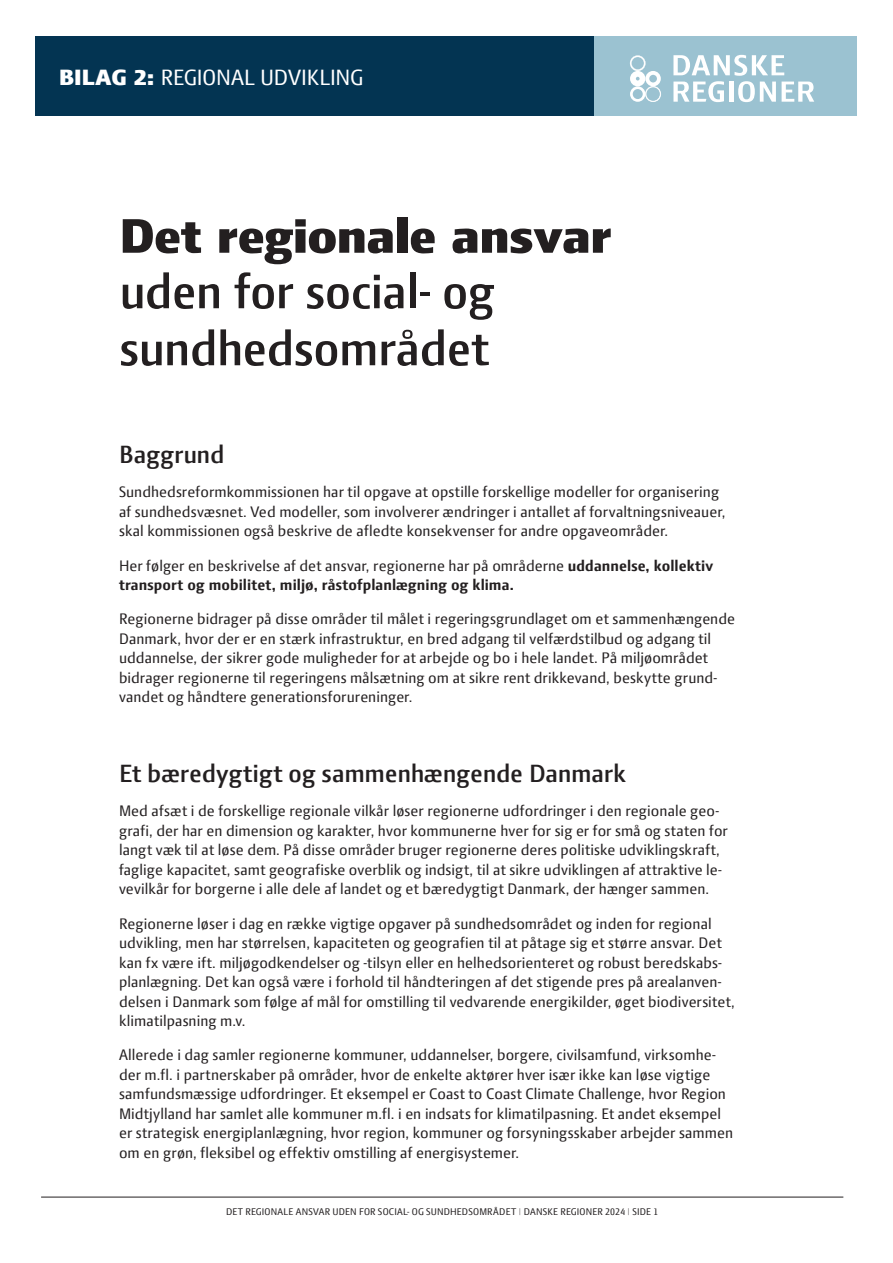
<style>
.page{position:relative;width:893px;height:1263px;background:#fff}
.page>*{position:absolute;margin:0;border:0;box-sizing:border-box;transform-origin:0 0}
.H1_rubrik_36{font:600 52.5px/56.2px "Press Sans";letter-spacing:-.015em;color:#231f20}
.H3_MR_18{font:600 27px "Press Sans";letter-spacing:-.01em;color:#231f20}
.t1{font:24px "Press Sans";letter-spacing:-.01em;color:#fff}
.P_brød{font:16.5px/19.5px "Press Sans";letter-spacing:.005em;color:#231f20}
.P_brød-2{font:700 16.5px/19.5px "Press Sans";letter-spacing:.005em;color:#231f20}
.t2{font:10.5px "Press Sans";letter-spacing:.015em;color:#231f20}
.s1{font-weight:800}
.s2{font-weight:400}
</style>
<div class="page">
<hr style="left:41px;top:1197px;width:802px;height:1px;background:#231f20">
<div style="left:35px;top:36px;width:821px;height:80px;background:#033452"></div>
<div style="left:594px;top:36px;width:262px;height:80px;background:#9bc2d1"></div>
<svg style="left:630px;top:55px;width:31px;height:47px"></svg>
<svg style="left:673px;top:55px;width:141px;height:47px"></svg>
<p class="t1" style="left:59px;top:65px;width:306px"><span class="s1">BILAG 2:</span> REGIONAL UDVIKLING</p>
<p class="H1_rubrik_36" style="left:119px;top:209px;width:494px"><span class="s1">Det regionale ansvar </span>uden for social- og sundhedsområdet</p>
<p class="H3_MR_18" style="left:119px;top:441px;width:107px">Baggrund</p>
<p class="P_brød" style="left:119px;top:484px;width:608px">Sundhedsreformkommissionen har til opgave at opstille forskellige modeller for organisering af sundhedsvæsnet. Ved modeller, som involverer ændringer i antallet af forvaltningsniveauer, skal kommissionen også beskrive de afledte konsekvenser for andre opgaveområder.</p>
<p class="P_brød-2" style="left:119px;top:556px;width:596px"><span class="s2">Her følger en beskrivelse af det ansvar, regionerne har på områderne</span> uddannelse, kollektiv transport og mobilitet, miljø, råstofplanlægning og klima.</p>
<p class="P_brød" style="left:119px;top:611px;width:617px">Regionerne bidrager på disse områder til målet i regeringsgrundlaget om et sammenhængende Danmark, hvor der er en stærk infrastruktur, en bred adgang til velfærdstilbud og adgang til uddannelse, der sikrer gode muligheder for at arbejde og bo i hele landet. På miljøområdet bidrager regionerne til regeringens målsætning om at sikre rent drikkevand, beskytte grund&shy;vandet og håndtere generationsforureninger.</p>
<p class="H3_MR_18" style="left:119px;top:760px;width:508px">Et bæredygtigt og sammenhængende Danmark</p>
<p class="P_brød" style="left:119px;top:803px;width:610px">Med afsæt i de forskellige regionale vilkår løser regionerne udfordringer i den regionale geo&shy;grafi, der har en dimension og karakter, hvor kommunerne hver for sig er for små og staten for langt væk til at løse dem. På disse områder bruger regionerne deres politiske udviklingskraft, faglige kapacitet, samt geografiske overblik og indsigt, til at sikre udviklingen af attraktive le&shy;vevilkår for borgerne i alle dele af landet og et bæredygtigt Danmark, der hænger sammen.</p>
<p class="P_brød" style="left:119px;top:915px;width:617px">Regionerne løser i dag en række vigtige opgaver på sundhedsområdet og inden for regional udvikling, men har størrelsen, kapaciteten og geografien til at påtage sig et større ansvar. Det kan fx være ift. miljøgodkendelser og -tilsyn eller en helhedsorienteret og robust beredskabs&shy;planlægning. Det kan også være i forhold til håndteringen af det stigende pres på arealanven&shy;delsen i Danmark som følge af mål for omstilling til vedvarende energikilder, øget biodiversitet, klimatilpasning m.v.</p>
<p class="P_brød" style="left:119px;top:1047px;width:616px">Allerede i dag samler regionerne kommuner, uddannelser, borgere, civilsamfund, virksomhe&shy;der m.fl. i partnerskaber på områder, hvor de enkelte aktører hver især ikke kan løse vigtige samfundsmæssige udfordringer. Et eksempel er Coast to Coast Climate Challenge, hvor Region Midtjylland har samlet alle kommuner m.fl. i en indsats for klimatilpasning. Et andet eksempel er strategisk energiplanlægning, hvor region, kommuner og forsyningsskaber arbejder sammen om en grøn, fleksibel og effektiv omstilling af energisystemer.</p>
<p class="t2" style="left:226px;top:1206px;width:434px">DET REGIONALE ANSVAR UDEN FOR SOCIAL- OG SUNDHEDSOMRÅDET | DANSKE REGIONER 2024 | SIDE 1</p>
</div>
